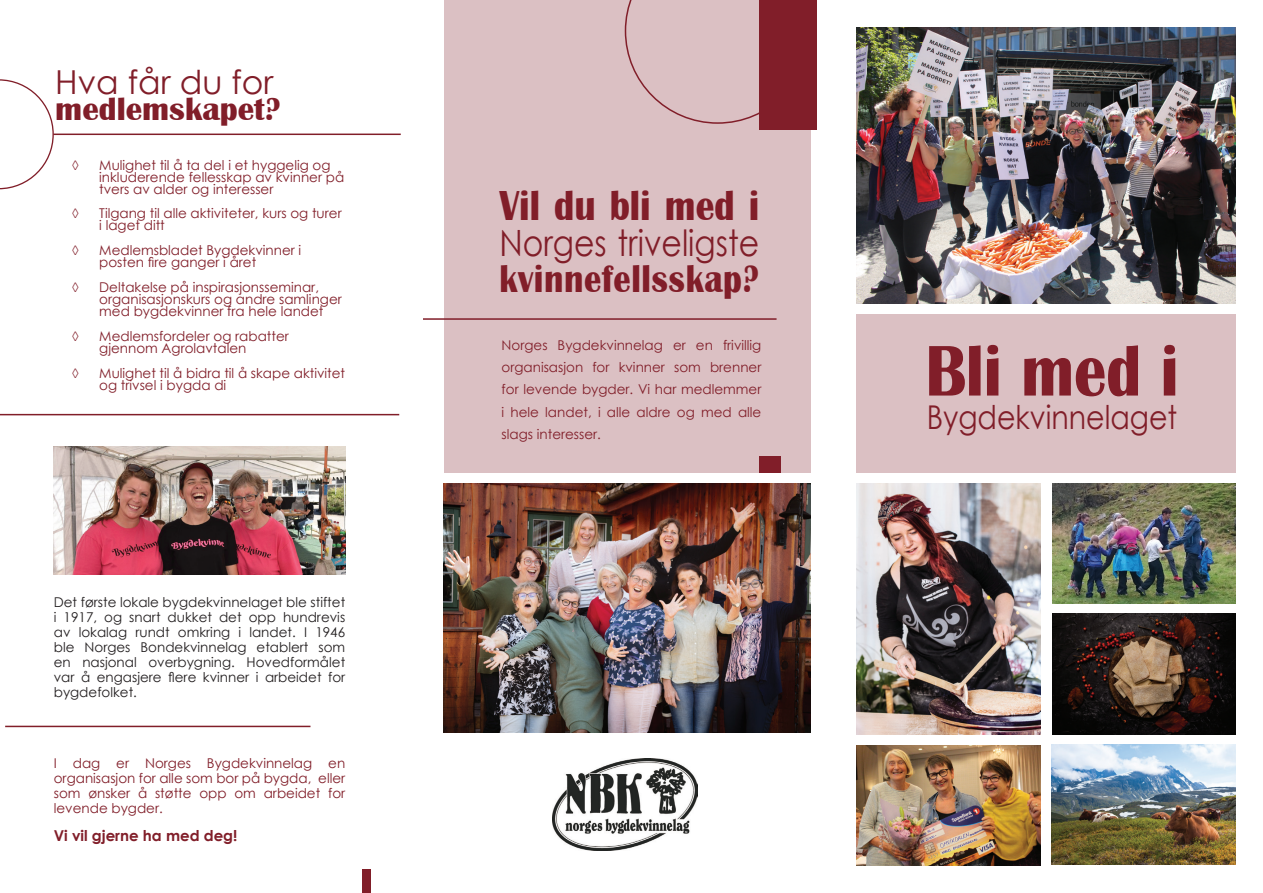
<style>
.page{position:relative;width:1263px;height:893px;background:#fff}
.page>*{position:absolute;margin:0;border:0;box-sizing:border-box;transform-origin:0 0}
.t1{font:700 74.25px "Britannic";color:#811e29;scale:.87 1}
.t2{font:700 43.2px "Britannic";color:#811e29;scale:.87 1}
.t3{font:700 39.75px "Britannic";letter-spacing:.015em;color:#811e29;scale:.87 1}
.t4{font:36.15px "Century Gothic";color:#811e29;scale:.87 1}
.t5{font:700 33px "Britannic";color:#811e29}
.t6{font:33px "Century Gothic";color:#811e29}
.t7{font:32.85px "Century Gothic";color:#811e29;scale:.87 1}
.t8{font:700 15px "Century Gothic";color:#811e29}
.t9{font:13.5px/12px "Century Gothic";color:#811e29}
.t10{font:13.5px/15px "Century Gothic";color:#231f20;text-align:justify}
</style>
<div class="page">
<img style="left:856px;top:483px;width:184px;height:251px">
<img style="left:1052px;top:614px;width:184px;height:120px">
<div style="left:362px;top:869px;width:8px;height:24px;background:#811e29"></div>
<img style="left:1053px;top:483px;width:183px;height:120px">
<img style="left:856px;top:746px;width:184px;height:120px">
<img style="left:1051px;top:745px;width:184px;height:120px">
<div style="left:444px;top:0;width:367px;height:473px;background:#dbc0c3"></div>
<div style="left:759px;top:0;width:57px;height:130px;background:#811e29"></div>
<img style="left:54px;top:446px;width:291px;height:128px">
<div style="left:759px;top:456px;width:21px;height:17px;background:#811e29"></div>
<svg style="left:0;top:79px;width:54px;height:110px"></svg>
<hr style="left:423px;top:318px;width:353px;height:2px;background:#811e29">
<svg style="left:625px;top:0;width:134px;height:124px"></svg>
<img style="left:856px;top:27px;width:379px;height:277px">
<div style="left:857px;top:314px;width:379px;height:159px;background:#dbc0c3"></div>
<img style="left:444px;top:483px;width:367px;height:250px">
<img style="left:552px;top:759px;width:145px;height:92px">
<hr style="left:5px;top:726px;width:305px;height:1px;background:#811e29">
<hr style="left:53px;top:134px;width:348px;height:1px;background:#811e29">
<hr style="left:0;top:414px;width:399px;height:1px;background:#811e29">
<h3 class="t6" style="left:55px;top:59px;width:220px">Hva får du for</h3>
<h3 class="t5" style="left:55px;top:90px;width:227px">medlemskapet?</h3>
<p class="t9" style="left:72px;top:159px;width:8px">◊</p>
<p class="t9" style="left:99px;top:159px;width:246px">Mulighet til å ta del i et hyggelig og inkluderende fellesskap av kvinner på tvers av alder og interesser</p>
<p class="t9" style="left:72px;top:207px;width:8px">◊</p>
<p class="t9" style="left:99px;top:207px;width:244px">Tilgang til alle aktiviteter, kurs og turer i laget ditt</p>
<p class="t9" style="left:72px;top:244px;width:8px">◊</p>
<p class="t9" style="left:99px;top:244px;width:204px">Medlemsbladet Bygdekvinner i posten fire ganger i året</p>
<p class="t9" style="left:72px;top:281px;width:8px">◊</p>
<p class="t9" style="left:99px;top:281px;width:244px">Deltakelse på inspirasjonsseminar, organisasjonskurs og andre samlinger med bygdekvinner fra hele landet</p>
<p class="t9" style="left:72px;top:330px;width:8px">◊</p>
<p class="t9" style="left:99px;top:330px;width:191px">Medlemsfordeler og rabatter gjennom Agrolavtalen</p>
<p class="t9" style="left:72px;top:366px;width:8px">◊</p>
<p class="t9" style="left:99px;top:366px;width:247px">Mulighet til å bidra til å skape aktivitet og trivsel i bygda di</p>
<p class="t10" style="left:54px;top:595px;width:293px">Det første lokale bygdekvinnelaget ble stiftet i 1917, og snart dukket det opp hundrevis av lokalag rundt omkring i landet. I 1946 ble Norges Bondekvinnelag etablert som en nasjonal overbygning. Hovedformålet var å engasjere flere kvinner i arbeidet for bygdefolket.</p>
<p class="t9" style="left:54px;top:755px;width:293px;line-height:15px;text-align:justify">I dag er Norges Bygdekvinnelag en organisasjon for alle som bor på bygda, eller som ønsker å støtte opp om arbeidet for levende bygder.</p>
<p class="t8" style="left:54px;top:824px;width:185px">Vi vil gjerne ha med deg!</p>
<h2 class="t2" style="left:499px;top:181px;width:300px">Vil du bli med i</h2>
<h3 class="t4" style="left:499px;top:217px;width:300px">Norges triveligste</h3>
<h3 class="t3" style="left:499px;top:256px;width:300px">kvinnefellsskap?</h3>
<p class="t9" style="left:502px;top:334px;width:261px;line-height:22.2px;text-align:justify">Norges Bygdekvinnelag er en frivillig organisasjon for kvinner som brenner for levende bygder. Vi har medlemmer i hele landet, i alle aldre og med alle slags interesser.</p>
<h1 class="t1" style="left:925px;top:329px;width:292px">Bli med i</h1>
<h3 class="t7" style="left:927px;top:394px;width:289px">Bygdekvinnelaget</h3>
</div>
